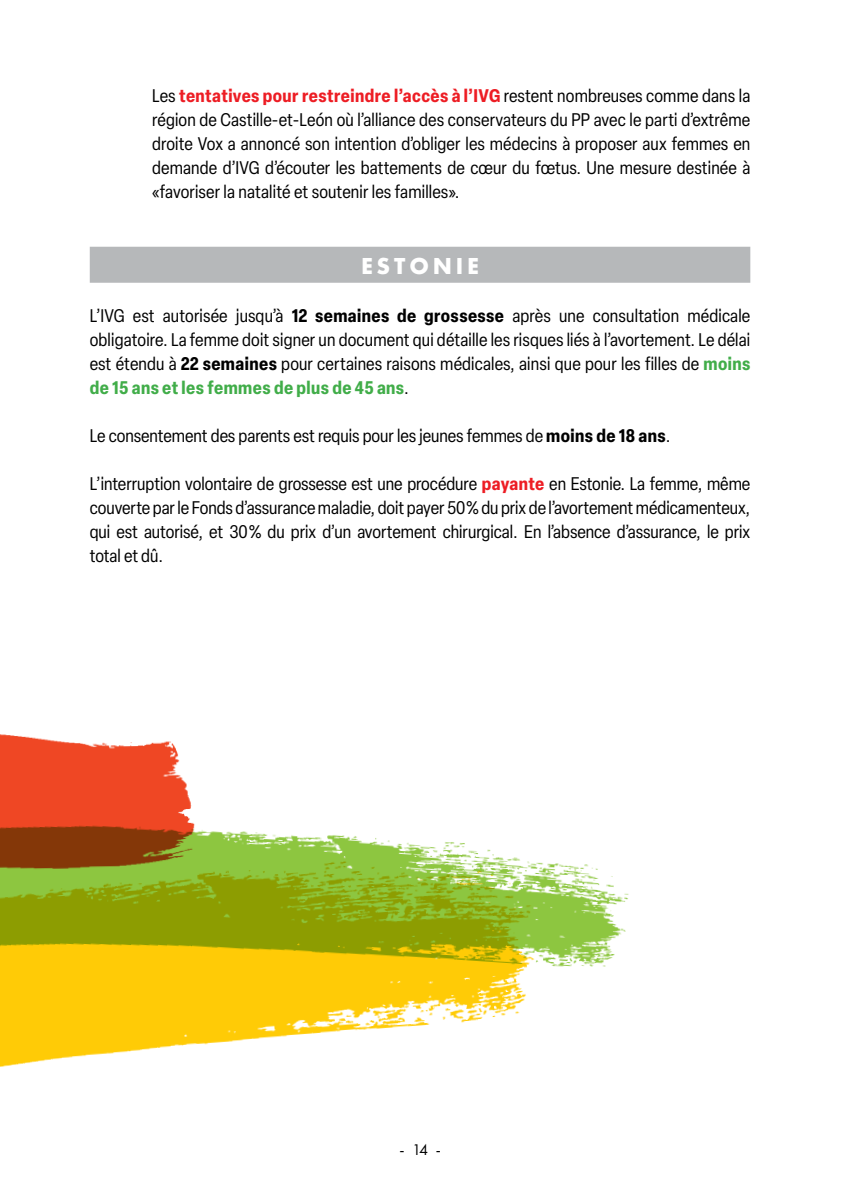
<style>
.page{position:relative;width:842px;height:1191px;background:#fff}
.page>*{position:absolute;margin:0;border:0;box-sizing:border-box;transform-origin:0 0}
.t1{font:700 24px "Futura PT";letter-spacing:.16em;color:#fff}
.t2{font:condensed 18px/24px "Elza";color:#000;text-align:justify}
.t3{font:16px "Futura PT";color:#000}
.s1{font-weight:700;color:#ed1d24}
.s2{font-weight:700}
.s3{font-weight:700;color:#41ad49}
</style>
<div class="page">
<img style="left:0;top:1006px;width:520px;height:61px">
<img style="left:0;top:831px;width:629px;height:175px">
<div style="left:90px;top:247px;width:660px;height:36px;background:#b6b8ba"></div>
<img style="left:0;top:734px;width:221px;height:154px">
<p class="t2" style="left:152px;top:83px;width:600px">Les <span class="s1">tentatives pour restreindre l’accès à l’IVG</span> restent nombreuses comme dans la région de Castille-et-León où l’alliance des conservateurs du PP avec le parti d’extrême droite Vox a annoncé son intention d’obliger les médecins à proposer aux femmes en demande d’IVG d’écouter les battements de cœur du fœtus. Une mesure destinée à «favoriser la natalité et soutenir les familles».</p>
<h1 class="t1" style="left:361px;top:251px;width:119px">ESTONIE</h1>
<p class="t2" style="left:90px;top:303px;width:662px">L’IVG est autorisée jusqu’à <span class="s2">12 semaines de grossesse</span> après une consultation médicale obligatoire. La femme doit signer un document qui détaille les risques liés à l’avortement. Le délai est étendu à <span class="s2">22 semaines</span> pour certaines raisons médicales, ainsi que pour les filles de <span class="s3">moins de 15 ans et les femmes de plus de 45 ans</span>.</p>
<p class="t2" style="left:90px;top:423px;width:582px">Le consentement des parents est requis pour les jeunes femmes de <span class="s2">moins de 18 ans</span>.</p>
<p class="t2" style="left:90px;top:471px;width:662px">L’interruption volontaire de grossesse est une procédure <span class="s1">payante</span> en Estonie. La femme, même couverte par le Fonds d’assurance maladie, doit payer 50 % du prix de l’avortement médicamenteux, qui est autorisé, et 30 % du prix d’un avortement chirurgical. En l’absence d’assurance, le prix total et dû.</p>
<p class="t3" style="left:400px;top:1139px;width:43px">- 14 -</p>
</div>
